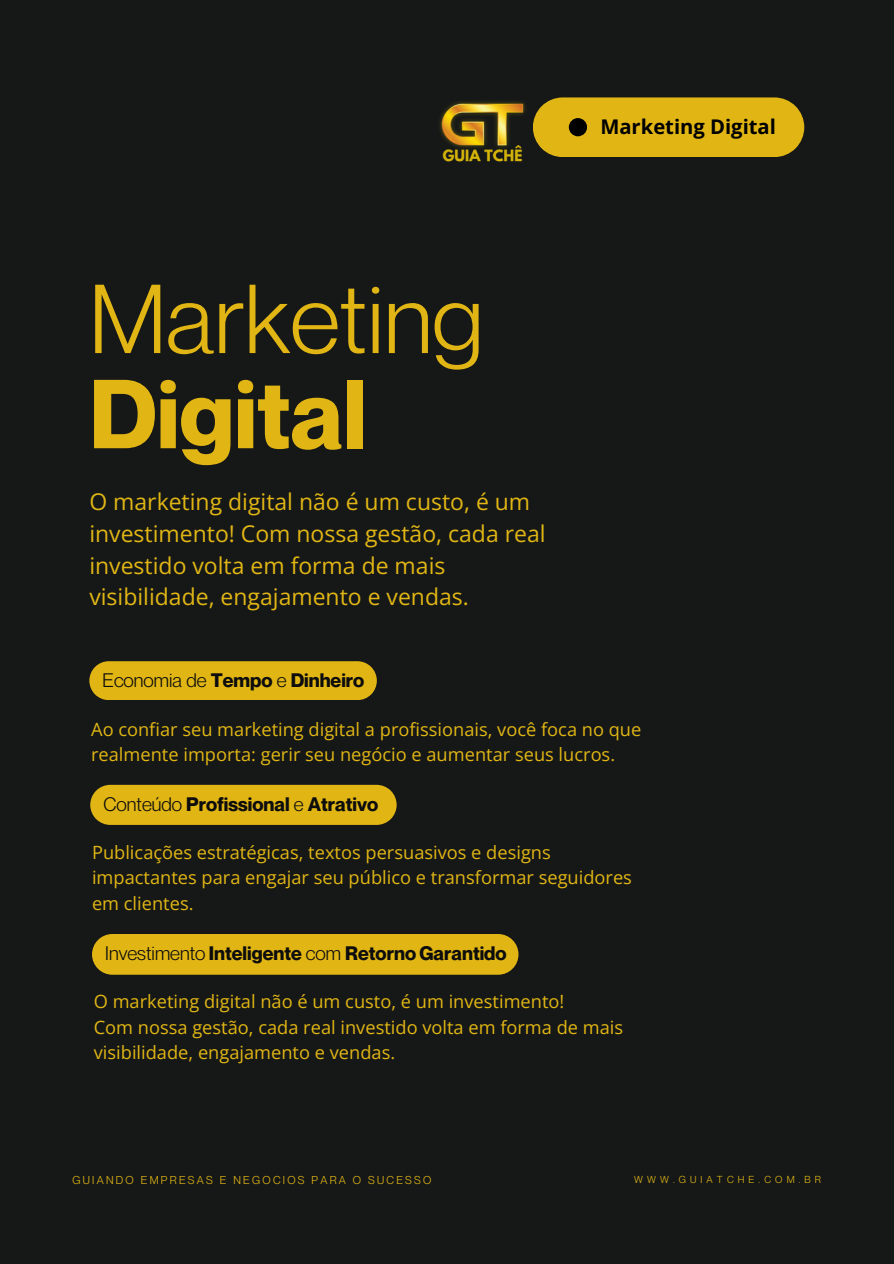
<style>
.page{position:relative;width:894px;height:1264px;background:#fff}
.page>*{position:absolute;margin:0;border:0;box-sizing:border-box;transform-origin:0 0}
.t1{font:95.55px/95.1px "Neue Montreal";color:#e1b614}
.t2{font:22.95px/31.7px "Open Sans";color:#e1b614}
.t3{font:700 20.25px "Open Sans";color:#000}
.t4{font:700 19.2px "Neue Montreal";color:#0d0d0d}
.t5{font:18.3px/25.3px "Open Sans";color:#e1b614}
.t6{font:11.1px "Neue Montreal";letter-spacing:.205em;color:#e1b614}
.t7{font:9.9px "Neue Montreal";letter-spacing:.415em;color:#e1b614}
.s1{font-weight:700}
.s2{font-weight:400}
</style>
<div class="page">
<div style="left:0;top:0;width:893px;height:1263px;background:#161818"></div>
<div style="left:533px;top:97px;width:271px;height:60px;background:#e1b614"></div>
<div style="left:568px;top:118px;width:19px;height:18px;background:#000;border-radius:50%"></div>
<img style="left:439px;top:101px;width:87px;height:61px">
<div style="left:89px;top:661px;width:287px;height:39px;background:#e1b614"></div>
<svg style="left:90px;top:784px;width:306px;height:41px;background:#d6ae14"></svg>
<div style="left:92px;top:934px;width:426px;height:40px;background:#e1b614;border-radius:20px"></div>
<p class="t1" style="left:89px;top:270px;width:395px">Marketing<br><span class="s1">Digital</span></p>
<h5 class="t2" style="left:89px;top:485px;width:457px">O marketing digital não é um custo, é um investimento! Com nossa gestão, cada real investido volta em forma de mais visibilidade, engajamento e vendas.</h5>
<h4 class="t3" style="left:600px;top:112px;width:177px">Marketing Digital</h4>
<h2 class="t4" style="left:103px;top:668px;width:263px"><span class="s2">Economia de</span> Tempo <span class="s2">e</span> Dinheiro</h2>
<h2 class="t5" style="left:91px;top:715px;width:551px">Ao confiar seu marketing digital a profissionais, você foca no que realmente importa: gerir seu negócio e aumentar seus lucros.</h2>
<p class="t4" style="left:103px;top:792px;width:276px"><span class="s2">Conteúdo</span> Profissional <span class="s2">e</span> Atrativo</p>
<p class="t5" style="left:92px;top:839px;width:541px">Publicações estratégicas, textos persuasivos e designs impactantes para engajar seu público e transformar seguidores em clientes.</p>
<p class="t4" style="left:105px;top:941px;width:403px"><span class="s2">Investimento</span> Inteligente <span class="s2">com</span> Retorno Garantido</p>
<p class="t5" style="left:94px;top:988px;width:531px">O marketing digital não é um custo, é um investimento!<br>Com nossa gestão, cada real investido volta em forma de mais visibilidade, engajamento e vendas.</p>
<h1 class="t6" style="left:73px;top:1173px;width:360px">GUIANDO EMPRESAS E NEGOCIOS PARA O SUCESSO</h1>
<p class="t7" style="left:634px;top:1173px;width:188px">WWW.GUIATCHE.COM.BR</p>
</div>
